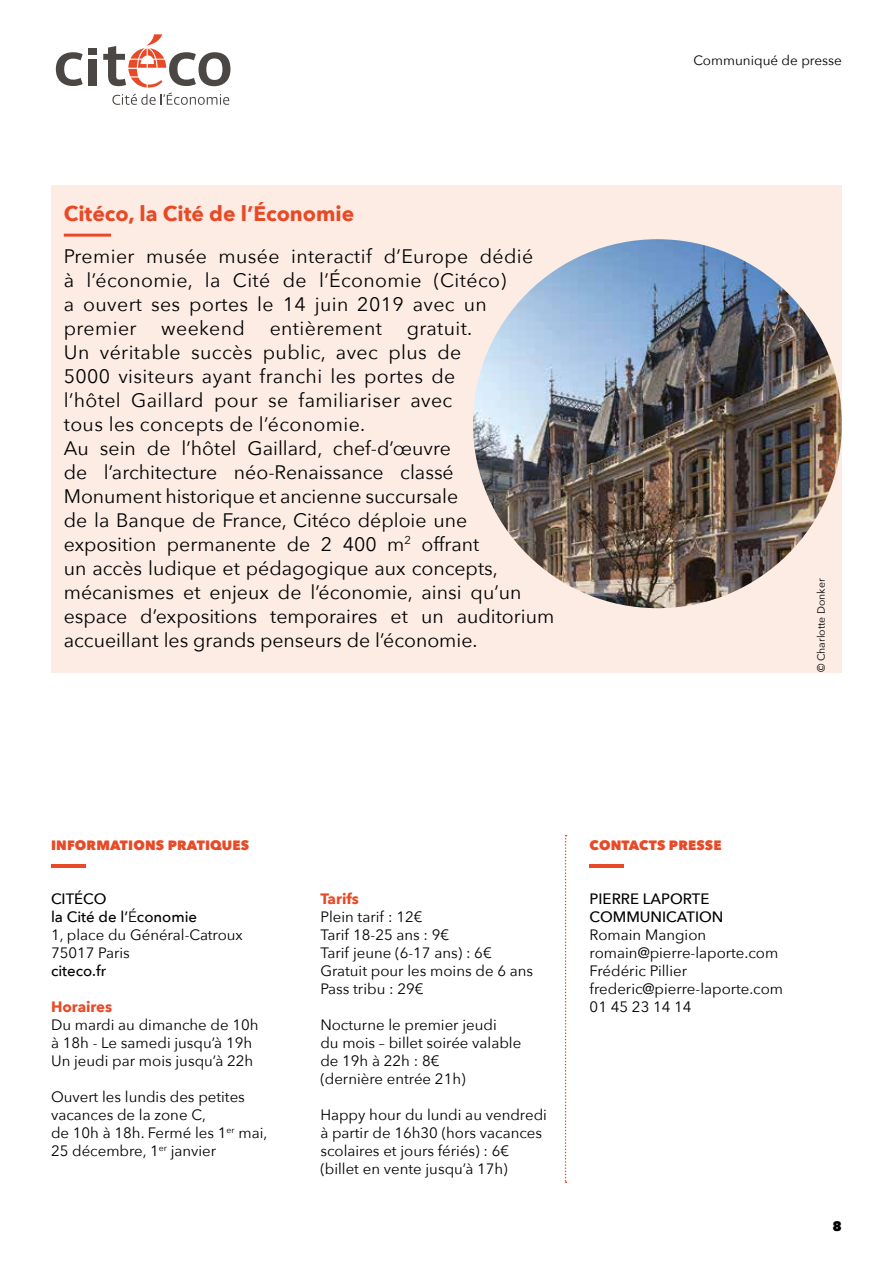
<style>
.page{position:relative;width:893px;height:1263px;background:#fff}
.page>*{position:absolute;margin:0;border:0;box-sizing:border-box;transform-origin:0 0}
.t1{font:700 21px "Avenir Next";color:#e84926}
.t2{font:19.5px/24px "Avenir Next";color:#000}
.t3{font:19.5px/24px "Avenir Next";letter-spacing:.02em;color:#000}
.t4{font:15px/18px "Avenir Next";color:#000}
.t5{font:500 15px/18px "Avenir Next";color:#000}
.t6{font:700 15px "Avenir Next";color:#e84926}
.t7{font:800 13.5px "Avenir Next";letter-spacing:.01em;color:#e84926}
.t8{font:13.5px "Avenir Next";color:#000}
.t9{font:800 13.5px "Avenir Next";color:#000}
.t10{font:10.5px "Avenir Next";color:#000}
.s1{font-weight:500}
</style>
<div class="page">
<div style="left:89px;top:59px;width:8px;height:27px;background:#4b4745"></div>
<div style="left:89px;top:48px;width:8px;height:7px;background:#4b4745"></div>
<svg style="left:56px;top:52px;width:27px;height:34px"></svg>
<svg style="left:103px;top:34px;width:127px;height:71px"></svg>
<div style="left:51px;top:185px;width:791px;height:487px;background:#fdece4"></div>
<img style="left:473px;top:239px;width:369px;height:369px;border-radius:184px">
<hr style="left:64px;top:234px;width:47px;height:3px;background:#e84926">
<hr style="left:51px;top:865px;width:34px;height:3px;background:#e84926">
<hr style="left:590px;top:865px;width:34px;height:3px;background:#e84926">
<svg style="left:565px;top:835px;width:2px;height:348px"></svg>
<h1 class="t1" style="left:64px;top:195px;width:292px">Citéco, la Cité de l’Économie</h1>
<h2 class="t3" style="left:64px;top:243px;width:471px">Premier musée musée interactif d’Europe dédié à l’économie, la Cité de l’Économie (Citéco)<br>a ouvert ses portes le 14 juin 2019 avec un premier</h2>
<h2 class="t3" style="left:161px;top:315px;width:85px">weekend</h2>
<h2 class="t3" style="left:270px;top:315px;width:114px">entièrement</h2>
<p class="t2" style="left:64px;top:315px;width:492px;text-indent:343px">gratuit.<br>Un véritable succès public, avec plus de<br>5000 visiteurs ayant franchi les portes de<br>l’hôtel Gaillard pour se familiariser avec<br>tous les concepts de l’économie.<br>Au sein de l’hôtel Gaillard, chef-d’œuvre<br>de l’architecture néo-Renaissance classé Monument historique et ancienne succursale<br>de la Banque de France, Citéco déploie une exposition permanente de 2 400 m<sup>2</sup> offrant<br>un accès ludique et pédagogique aux concepts, mécanismes et enjeux de l’économie, ainsi qu’un espace d’expositions temporaires et un auditorium accueillant les grands penseurs de l’économie.</p>
<p class="t8" style="left:693px;top:48px;width:150px">Communiqué de presse</p>
<p class="t10" style="left:812px;top:672px;width:95px;rotate:-90deg">© Charlotte Donker</p>
<p class="t7" style="left:51px;top:837px;width:200px">INFORMATIONS PRATIQUES</p>
<p class="t4" style="left:51px;top:889px;width:193px"><span class="s1">CITÉCO<br>la Cité de l’</span>É<span class="s1">conomie<br></span>1, place du Général-Catroux<br>75017 Paris</p>
<p class="t5" style="left:51px;top:961px;width:57px">citeco.fr</p>
<p class="t6" style="left:51px;top:994px;width:63px">Horaires</p>
<p class="t4" style="left:51px;top:1015px;width:209px">Du mardi au dimanche de 10h à 18h - Le samedi jusqu’à 19h<br>Un jeudi par mois jusqu’à 22h</p>
<p class="t4" style="left:51px;top:1087px;width:218px">Ouvert les lundis des petites vacances de la zone C,<br>de 10h à 18h. Fermé les 1<sup>er</sup> mai,<br>25 décembre, 1<sup>er</sup> janvier</p>
<p class="t6" style="left:320px;top:886px;width:40px">Tarifs</p>
<p class="t4" style="left:320px;top:907px;width:214px">Plein tarif : 12€<br>Tarif 18-25 ans : 9€<br>Tarif jeune (6-17 ans) : 6€<br>Gratuit pour les moins de 6 ans<br>Pass tribu : 29€</p>
<p class="t4" style="left:320px;top:1015px;width:202px">Nocturne le premier jeudi<br>du mois – billet soirée valable de 19h à 22h : 8€<br>(dernière entrée 21h)</p>
<p class="t4" style="left:320px;top:1105px;width:228px">Happy hour du lundi au vendredi à partir de 16h30 (hors vacances scolaires et jours fériés) : 6€ (billet en vente jusqu’à 17h)</p>
<p class="t7" style="left:590px;top:837px;width:133px">CONTACTS PRESSE</p>
<p class="t5" style="left:590px;top:889px;width:135px">PIERRE LAPORTE<br>COMMUNICATION</p>
<p class="t4" style="left:590px;top:925px;width:195px">Romain Mangion romain@pierre-laporte.com<br>Frédéric Pillier frederic@pierre-laporte.com<br>01 45 23 14 14</p>
<p class="t9" style="left:832px;top:1218px;width:11px">8</p>
</div>
